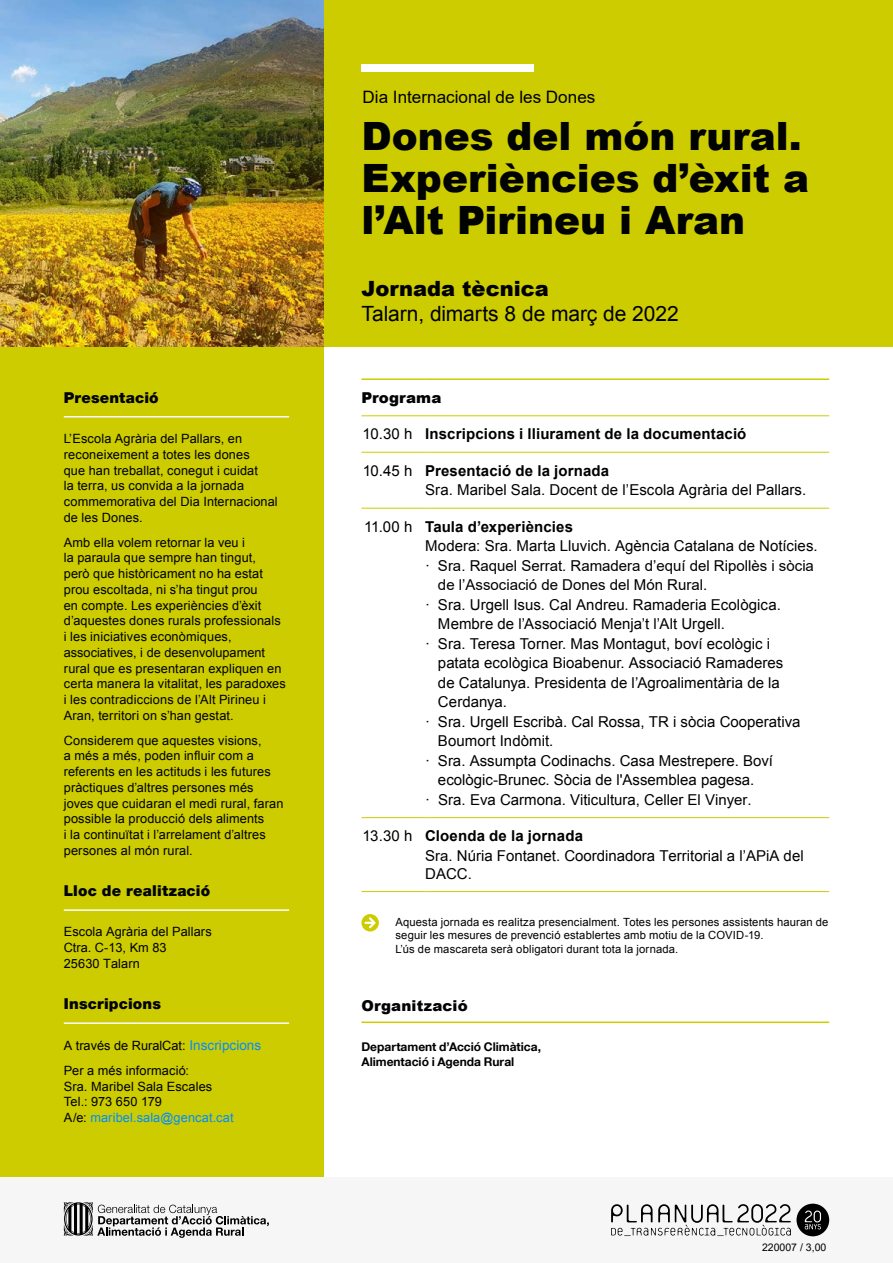
<style>
.page{position:relative;width:893px;height:1263px;background:#fff}
.page>*{position:absolute;margin:0;border:0;box-sizing:border-box;transform-origin:0 0}
.t1{font:900 39px/42px "Arial";color:#010202}
.t2{font:21px "Arial";letter-spacing:-.005em;color:#000}
.t3{font:900 21px "Arial";letter-spacing:.005em;color:#000}
.t4{font:17.1px "Arial";color:#000}
._8_Auto_-_Centre{font:15px/19.5px "Arial";color:#000}
._8_Auto_-_Centre-2{font:700 15px "Arial";letter-spacing:.01em;color:#000}
.t5{font:900 15px "Helvetica Neue LT Com";letter-spacing:.01em;color:#020304}
._8_Auto_-_Left{font:15px "Arial";letter-spacing:-.01em;color:#000}
.t6{font:900 15px "Arial";letter-spacing:.01em;color:#020304}
.t7{font:12.75px/15.8px "Arial";letter-spacing:.01em;color:#000}
.t8{font:12.75px "Arial";letter-spacing:.01em;color:#008dff}
._8_Auto_-_Centre-3{font:700 12px "Helvetica Neue LT Com";color:#000}
._8_Auto_-_Centre-4{font:11.25px/13.5px "Arial";letter-spacing:.015em;color:#000}
.t9{font:10.5px "Arial";color:#000}
.s1{font-size:13.5px;color:#008dff}
.s2{color:#000}
</style>
<div class="page">
<div style="left:0;top:347px;width:323px;height:831px;background:#cc0"></div>
<div style="left:323px;top:0;width:570px;height:347px;background:#cc0"></div>
<div style="left:0;top:1178px;width:893px;height:85px;background:#f6f6f6"></div>
<svg style="left:64px;top:1202px;width:205px;height:36px"></svg>
<svg style="left:611px;top:1204px;width:180px;height:32px"></svg>
<div style="left:796px;top:1204px;width:33px;height:32px;background:#000;border-radius:50%"></div>
<svg style="left:805px;top:1210px;width:16px;height:19px"></svg>
<div style="left:361px;top:64px;width:173px;height:7px;background:#fff"></div>
<hr style="left:361px;top:1021px;width:468px;height:2px;background:#cc0">
<hr style="left:361px;top:378px;width:64px;height:2px;background:#cc0">
<hr style="left:425px;top:378px;width:404px;height:2px;background:#cc0">
<hr style="left:361px;top:415px;width:64px;height:1px;background:#cc0">
<hr style="left:425px;top:415px;width:404px;height:1px;background:#cc0">
<hr style="left:361px;top:452px;width:64px;height:1px;background:#cc0">
<hr style="left:425px;top:452px;width:404px;height:1px;background:#cc0">
<hr style="left:361px;top:508px;width:64px;height:1px;background:#cc0">
<hr style="left:425px;top:508px;width:404px;height:1px;background:#cc0">
<hr style="left:361px;top:817px;width:64px;height:1px;background:#cc0">
<hr style="left:425px;top:817px;width:404px;height:1px;background:#cc0">
<hr style="left:361px;top:891px;width:64px;height:1px;background:#cc0">
<hr style="left:425px;top:891px;width:404px;height:1px;background:#cc0">
<hr style="left:64px;top:416px;width:225px;height:1px;background:#fff">
<hr style="left:64px;top:909px;width:225px;height:2px;background:#fff">
<hr style="left:64px;top:1022px;width:225px;height:2px;background:#fff">
<svg style="left:361px;top:914px;width:18px;height:17px"></svg>
<img style="left:0;top:0;width:323px;height:347px">
<p class="t5" style="left:64px;top:388px;width:96px">Presentació</p>
<p class="t7" style="left:64px;top:431px;width:215px">L’Escola Agrària del Pallars, en reconeixement a totes les dones<br>que han treballat, conegut i cuidat<br>la terra, us convida a la jornada commemorativa del Dia Internacional de les Dones.</p>
<p class="t7" style="left:64px;top:534px;width:224px">Amb ella volem retornar la veu i<br>la paraula que sempre han tingut,<br>però que històricament no ha estat prou escoltada, ni s’ha tingut prou<br>en compte. Les experiències d’èxit d’aquestes dones rurals professionals i les iniciatives econòmiques, associatives, i de desenvolupament rural que es presentaran expliquen en certa manera la vitalitat, les paradoxes i les contradiccions de l’Alt Pirineu i Aran, territori on s’han gestat.</p>
<p class="t7" style="left:64px;top:732px;width:221px">Considerem que aquestes visions,<br>a més a més, poden influir com a referents en les actituds i les futures pràctiques d’altres persones més joves que cuidaran el medi rural, faran possible la producció dels aliments<br>i la continuïtat i l’arrelament d’altres persones al món rural.</p>
<p class="t5" style="left:64px;top:881px;width:148px">Lloc de realització</p>
<p class="t7" style="left:64px;top:924px;width:149px">Escola Agrària del Pallars<br>Ctra. C-13, Km 83<br>25630 Talarn</p>
<p class="t5" style="left:64px;top:995px;width:99px">Inscripcions</p>
<p class="t7" style="left:64px;top:1038px;width:199px">A través de RuralCat: <span class="s1">Inscripcions</span></p>
<p class="t7" style="left:64px;top:1062px;width:127px">Per a més informació:</p>
<p class="t7" style="left:64px;top:1078px;width:150px">Sra. Maribel Sala Escales</p>
<p class="t7" style="left:64px;top:1094px;width:100px">Tel.: 973 650 179</p>
<p class="t8" style="left:64px;top:1109px;width:171px"><span class="s2">A/e:</span> maribel.sala@gencat.cat</p>
<h3 class="t4" style="left:363px;top:86px;width:234px">Dia Internacional de les Dones</h3>
<p class="t1" style="left:361px;top:114px;width:442px">Dones del món rural.</p>
<p class="t1" style="left:361px;top:156px;width:449px">Experiències d’èxit a l’Alt Pirineu i Aran</p>
<p class="t3" style="left:361px;top:273px;width:189px">Jornada tècnica</p>
<p class="t2" style="left:361px;top:300px;width:319px">Talarn, dimarts 8 de març de 2022</p>
<p class="t6" style="left:361px;top:387px;width:82px">Programa</p>
<p class="_8_Auto_-_Left" style="left:363px;top:424px;width:51px">10.30 h</p>
<p class="_8_Auto_-_Centre-2" style="left:425px;top:424px;width:323px">Inscripcions i lliurament de la documentació</p>
<p class="_8_Auto_-_Left" style="left:363px;top:461px;width:51px">10.45 h</p>
<p class="_8_Auto_-_Centre-2" style="left:425px;top:461px;width:186px">Presentació de la jornada</p>
<p class="_8_Auto_-_Centre" style="left:425px;top:481px;width:383px">Sra. Maribel Sala. Docent de l’Escola Agrària del Pallars.</p>
<p class="_8_Auto_-_Left" style="left:364px;top:517px;width:50px">11.00 h</p>
<p class="_8_Auto_-_Centre-2" style="left:425px;top:517px;width:149px">Taula d’experiències</p>
<p class="_8_Auto_-_Centre" style="left:425px;top:536px;width:394px">Modera: Sra. Marta Lluvich. Agència Catalana de Notícies.</p>
<p class="_8_Auto_-_Centre" style="left:438px;top:556px;width:377px;text-indent:-13px">· Sra. Raquel Serrat. Ramadera d’equí del Ripollès i sòcia de l’Associació de Dones del Món Rural.</p>
<p class="_8_Auto_-_Centre" style="left:438px;top:595px;width:344px;text-indent:-13px">· Sra. Urgell Isus. Cal Andreu. Ramaderia Ecològica.<br>Membre de l’Associació Menja’t l’Alt Urgell.</p>
<p class="_8_Auto_-_Centre" style="left:438px;top:634px;width:347px;text-indent:-13px">· Sra. Teresa Torner. Mas Montagut, boví ecològic i patata ecològica Bioabenur. Associació Ramaderes de Catalunya. Presidenta de l’Agroalimentària de la Cerdanya.</p>
<p class="_8_Auto_-_Centre" style="left:438px;top:712px;width:364px;text-indent:-13px">· Sra. Urgell Escribà. Cal Rossa, TR i sòcia Cooperativa<br>Boumort Indòmit.</p>
<p class="_8_Auto_-_Centre" style="left:425px;top:751px;width:349px;text-align:center">· Sra. Assumpta Codinachs. Casa Mestrepere. Boví ecològic-Brunec. Sòcia de l'Assemblea pagesa.</p>
<p class="_8_Auto_-_Centre" style="left:425px;top:790px;width:328px">· Sra. Eva Carmona. Viticultura, Celler El Vinyer.</p>
<p class="_8_Auto_-_Left" style="left:363px;top:826px;width:51px">13.30 h</p>
<p class="_8_Auto_-_Centre-2" style="left:425px;top:826px;width:159px">Cloenda de la jornada</p>
<p class="_8_Auto_-_Centre" style="left:425px;top:846px;width:380px;line-height:18px">Sra. Núria Fontanet. Coordinadora Territorial a l’APiA del<br>DACC.</p>
<p class="_8_Auto_-_Centre-4" style="left:395px;top:915px;width:435px">Aquesta jornada es realitza presencialment. Totes les persones assistents hauran de seguir les mesures de prevenció establertes amb motiu de la COVID-19.</p>
<p class="_8_Auto_-_Centre-4" style="left:395px;top:942px;width:284px">L’ús de mascareta serà obligatori durant tota la jornada.</p>
<p class="t6" style="left:361px;top:994px;width:108px">Organització</p>
<p class="_8_Auto_-_Centre-3" style="left:361px;top:1039px;width:181px">Departament d’Acció Climàtica,</p>
<p class="_8_Auto_-_Centre-3" style="left:361px;top:1054px;width:154px">Alimentació i Agenda Rural</p>
<p class="t9" style="left:762px;top:1240px;width:66px">220007 / 3,00</p>
</div>
